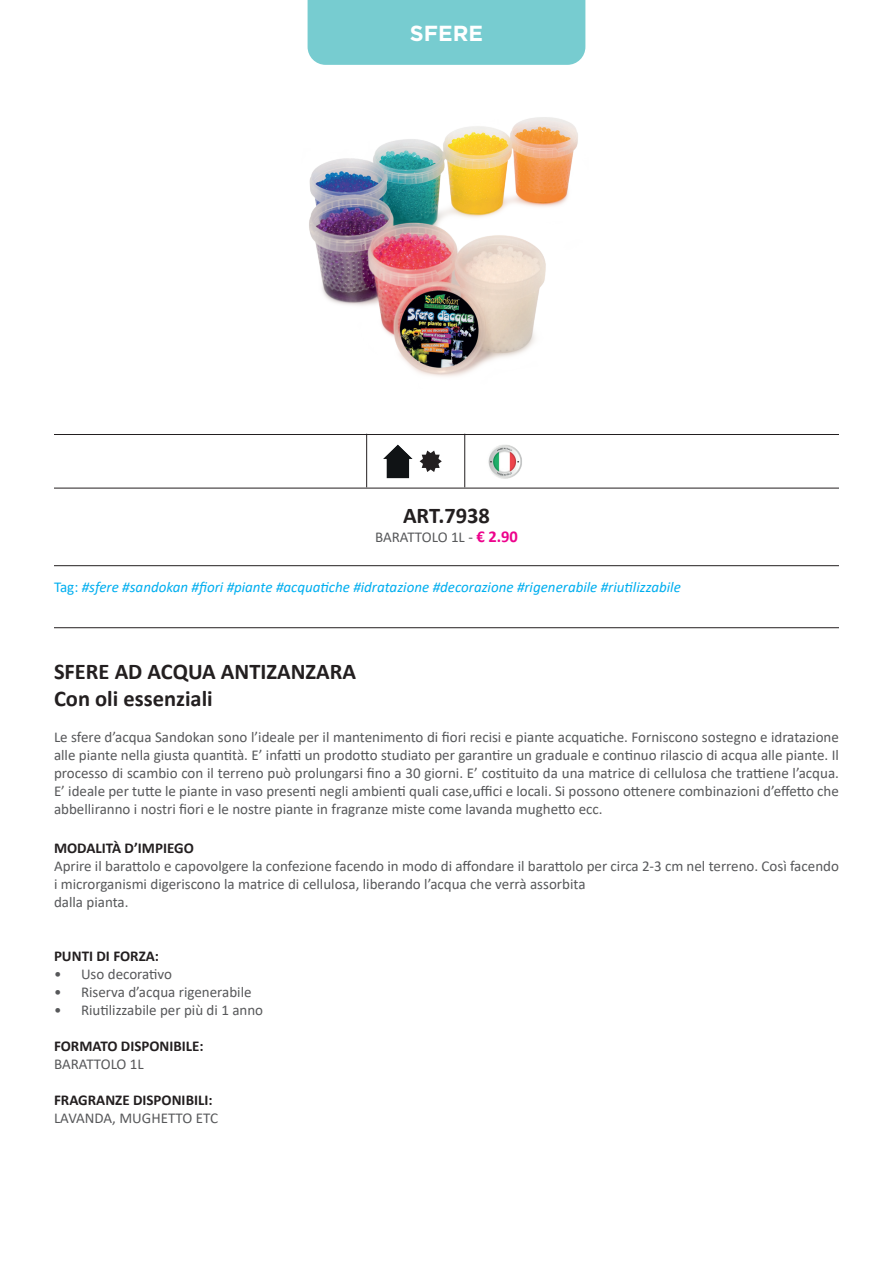
<style>
.page{position:relative;width:893px;height:1263px;background:#fff}
.page>*{position:absolute;margin:0;border:0;box-sizing:border-box;transform-origin:0 0}
.t1{font:700 22.5px/27px "Calibri";color:#231f20}
.t2{font:700 21.75px "Gotham";color:#fff}
.t3{font:15px/18px "Calibri";color:#57585a;text-align:justify}
.t4{font:italic 15px "Calibri";color:#00aeef}
.t5{font:700 15px "Calibri";color:#231f20}
.s1{font-weight:700;font-size:16.5px;color:#ed028c}
.s2{font-style:normal}
</style>
<div class="page">
<hr style="left:54px;top:488px;width:785px;height:1px;background:#231f20">
<hr style="left:54px;top:434px;width:785px;height:1px;background:#231f20">
<hr style="left:54px;top:627px;width:785px;height:1px;background:#231f20">
<hr style="left:54px;top:565px;width:785px;height:1px;background:#231f20">
<div style="left:308px;top:0;width:277px;height:65px;background:#77ccd0"></div>
<hr style="left:366px;top:434px;width:1px;height:53px;background:#231f20">
<hr style="left:464px;top:434px;width:1px;height:53px;background:#231f20">
<svg style="left:420px;top:450px;width:22px;height:22px"></svg>
<img style="left:488px;top:445px;width:34px;height:34px">
<img style="left:383px;top:444px;width:37px;height:35px">
<img style="left:309px;top:117px;width:269px;height:260px">
<h2 class="t2" style="left:410px;top:19px;width:75px">SFERE</h2>
<h1 class="t1" style="left:403px;top:501px;width:88px">ART.7938</h1>
<p class="t3" style="left:375px;top:528px;width:144px">BARATTOLO 1L - <span class="s1">€ 2.90</span></p>
<p class="t4" style="left:54px;top:577px;width:628px"><span class="s2">Tag:</span> #sfere #sandokan #fiori #piante #acquatiche #idratazione #decorazione #rigenerabile #riutilizzabile</p>
<h1 class="t1" style="left:54px;top:657px;width:304px">SFERE AD ACQUA ANTIZANZARA<br>Con oli essenziali</h1>
<p class="t3" style="left:54px;top:727px;width:786px">Le sfere d’acqua Sandokan sono l’ideale per il mantenimento di fiori recisi e piante acquatiche. Forniscono sostegno e idratazione alle piante nella giusta quantità. E’ infatti un prodotto studiato per garantire un graduale e continuo rilascio di acqua alle piante. Il processo di scambio con il terreno può prolungarsi fino a 30 giorni. E’ costituito da una matrice di cellulosa che trattiene l’acqua.<br>E’ ideale per tutte le piante in vaso presenti negli ambienti quali case,uffici e locali. Si possono ottenere combinazioni d’effetto che abbelliranno i nostri fiori e le nostre piante in fragranze miste come lavanda mughetto ecc.</p>
<p class="t5" style="left:54px;top:838px;width:141px">MODALITÀ D’IMPIEGO</p>
<p class="t3" style="left:54px;top:857px;width:786px;text-align:left">Aprire il barattolo e capovolgere la confezione facendo in modo di affondare il barattolo per circa 2-3 cm nel terreno. Così facendo i microrganismi digeriscono la matrice di cellulosa, liberando l’acqua che verrà assorbita<br>dalla pianta.</p>
<p class="t5" style="left:54px;top:946px;width:106px">PUNTI DI FORZA:</p>
<p class="t3" style="left:54px;top:965px;width:120px">• Uso decorativo</p>
<p class="t3" style="left:54px;top:983px;width:199px">• Riserva d’acqua rigenerabile</p>
<p class="t3" style="left:54px;top:1001px;width:211px">• Riutilizzabile per più di 1 anno</p>
<p class="t5" style="left:54px;top:1036px;width:151px">FORMATO DISPONIBILE:</p>
<p class="t3" style="left:54px;top:1055px;width:91px">BARATTOLO 1L</p>
<p class="t5" style="left:54px;top:1090px;width:160px">FRAGRANZE DISPONIBILI:</p>
<p class="t3" style="left:54px;top:1109px;width:166px">LAVANDA, MUGHETTO ETC</p>
</div>
